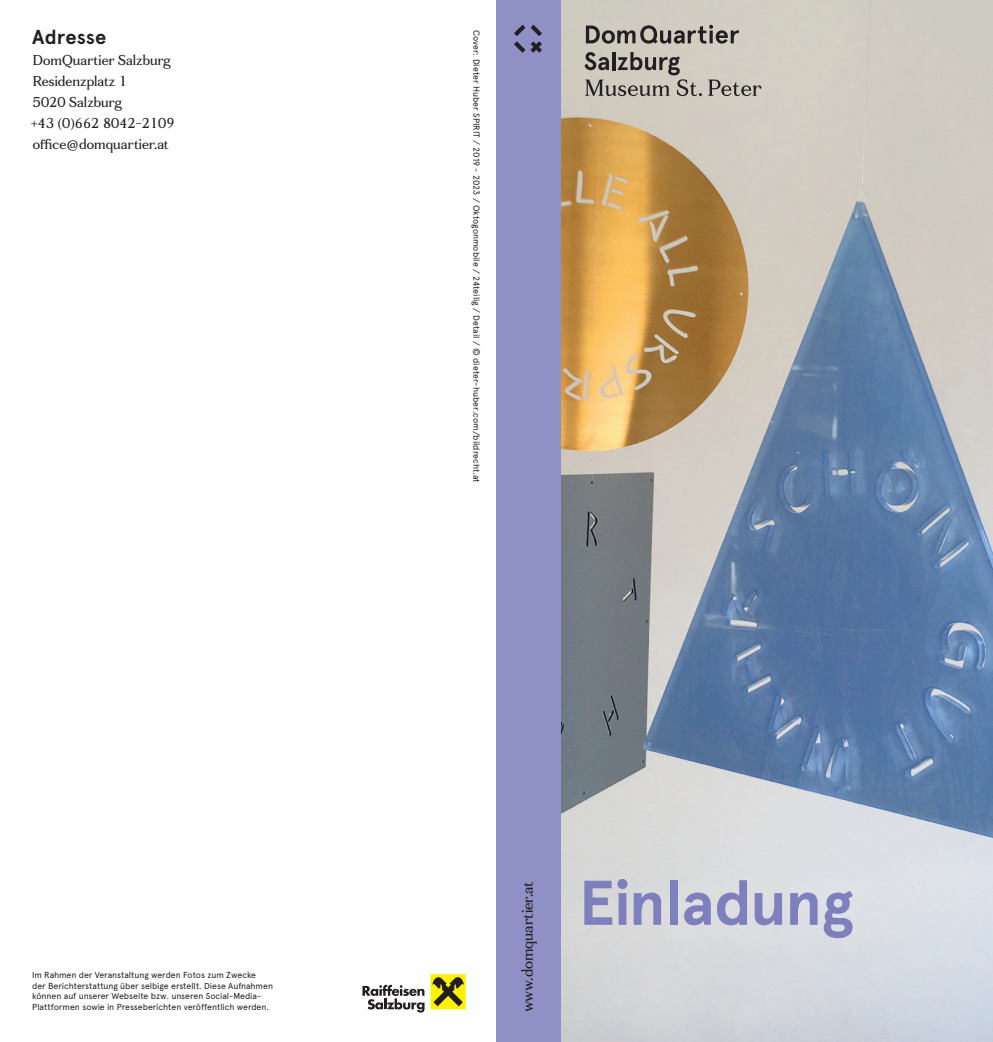
<style>
.page{position:relative;width:993px;height:1042px;background:#fff}
.page>*{position:absolute;margin:0;border:0;box-sizing:border-box;transform-origin:0 0}
.t1{font:700 63px "Apercu Pro";letter-spacing:-.015em;color:#7e7fbd}
.t2{font:700 20.12px "Apercu Pro";letter-spacing:.005em;color:#231f20}
.t3{font:15.22px "Fortescue Pro";color:#231f20}
.t4{font:14px/21px "Fortescue Pro";letter-spacing:.005em;color:#231f20}
.t5{font:8.75px/10.5px "Apercu Pro";letter-spacing:-.005em;color:#231f20}
</style>
<div class="page">
<img style="left:561px;top:0;width:431px;height:1042px">
<div style="left:430px;top:974px;width:35px;height:35px;background:#fff101"></div>
<svg style="left:432px;top:977px;width:31px;height:29px"></svg>
<svg style="left:362px;top:985px;width:62px;height:27px"></svg>
<div style="left:496px;top:0;width:65px;height:1042px;background:#8f90c6"></div>
<svg style="left:514px;top:25px;width:28px;height:28px"></svg>
<svg style="left:707px;top:80px;width:54px;height:16px"></svg>
<svg style="left:584px;top:52px;width:117px;height:44px;background:#a6a199"></svg>
<svg style="left:585px;top:25px;width:154px;height:19px;background:#908c85"></svg>
<h2 class="t2" style="left:32px;top:22px;width:76px">Adresse</h2>
<h3 class="t4" style="left:31px;top:50px;width:145px">DomQuartier Salzburg<br>Residenzplatz 1<br>5020 Salzburg<br>+43 (0)662 8042-2109 office@domquartier.at</h3>
<p class="t5" style="left:32px;top:969px;width:242px">Im Rahmen der Veranstaltung werden Fotos zum Zwecke<br>der Berichterstattung über selbige erstellt. Diese Aufnahmen können auf unserer Webseite bzw. unseren Social-Media-Plattformen sowie in Presseberichten veröffentlich werden.</p>
<p class="t5" style="left:482px;top:30px;width:454px;rotate:90deg">Cover: Dieter Huber SPIRIT / 2019 - 2023 / Oktogonmobile / 24teilig / Detail / © dieter-huber.com/bildrecht.at</p>
<h3 class="t3" style="left:516px;top:1012px;width:132px;rotate:-90deg">www.domquartier.at</h3>
<h1 class="t1" style="left:578px;top:855px;width:276px">Einladung</h1>
</div>
